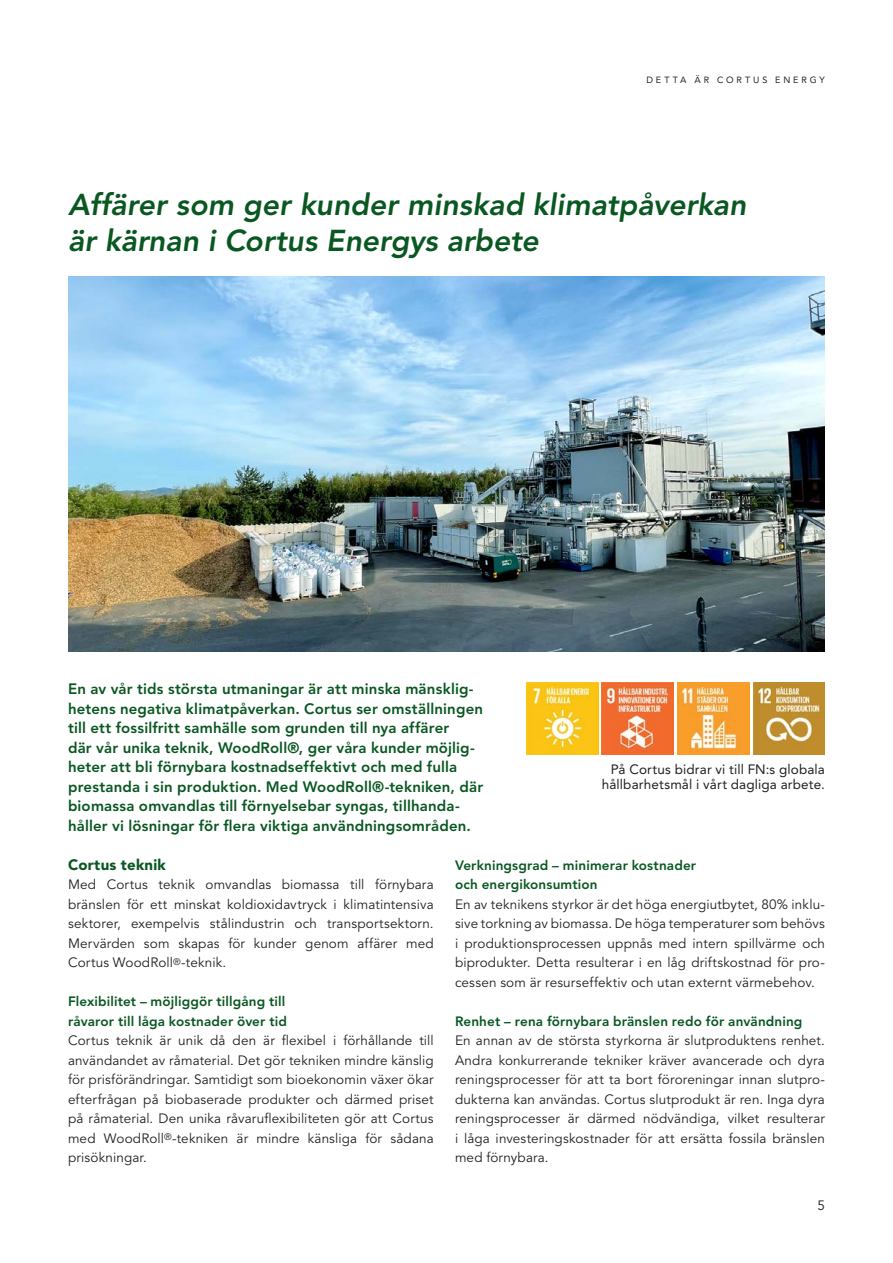
<style>
.page{position:relative;width:893px;height:1263px;background:#fff}
.page>*{position:absolute;margin:0;border:0;box-sizing:border-box;transform-origin:0 0}
.t1{font:italic 800 30px/36px "Avenir LT Std";color:#095721}
.first{font:800 15px/19.5px "Avenir LT Std";letter-spacing:.01em;color:#095721}
.mrub{font:900 15px "Avenir LT Std";letter-spacing:.015em;color:#095721}
.first-2{font:13.5px/19.5px "Avenir LT Std";letter-spacing:.01em;color:#231f20;text-align:justify}
.mrub_3{font:800 13.5px/19.5px "Avenir LT Std";letter-spacing:.01em;color:#095721}
.first-3{font:13.5px/15px "Avenir LT Std";letter-spacing:.01em;color:#231f20;text-align:right}
.kolofon{font:9px "Avenir LT Std";letter-spacing:.325em;color:#231f20}
</style>
<div class="page">
<img style="left:526px;top:683px;width:72px;height:72px">
<img style="left:602px;top:683px;width:72px;height:72px">
<img style="left:677px;top:683px;width:72px;height:72px">
<img style="left:753px;top:683px;width:72px;height:72px">
<img style="left:68px;top:276px;width:757px;height:375px">
<p class="kolofon" style="left:646px;top:75px;width:180px">DETTA ÄR CORTUS ENERGY</p>
<p class="t1" style="left:68px;top:187px;width:680px">Affärer som ger kunder minskad klimatpåverkan är kärnan i Cortus Energys arbete</p>
<p class="first" style="left:68px;top:679px;width:417px">En av vår tids största utmaningar är att minska mänsklig&shy;hetens negativa klimatpåverkan. Cortus ser omställningen till ett fossilfritt samhälle som grunden till nya affärer<br>där vår unika teknik, WoodRoll®, ger våra kunder möjlig&shy;heter att bli förnybara kostnadseffektivt och med fulla prestanda i sin produktion. Med WoodRoll®-tekniken, där biomassa omvandlas till förnyelsebar syngas, tillhanda&shy;håller vi lösningar för flera viktiga användningsområden.</p>
<p class="mrub_3" style="left:455px;top:855px;width:243px">Verkningsgrad – minimerar kostnader och energikonsumtion</p>
<p class="first-2" style="left:455px;top:895px;width:371px">En av teknikens styrkor är det höga energiutbytet, 80% inklu&shy;sive torkning av biomassa. De höga temperaturer som behövs i produktionsprocessen uppnås med intern spillvärme och biprodukter. Detta resulterar i en låg driftskostnad för pro&shy;cessen som är resurseffektiv och utan externt värmebehov.</p>
<p class="mrub_3" style="left:455px;top:1011px;width:349px">Renhet – rena förnybara bränslen redo för användning</p>
<p class="first-2" style="left:455px;top:1031px;width:371px">En annan av de största styrkorna är slutproduktens renhet.<br>Andra konkurrerande tekniker kräver avancerade och dyra reningsprocesser för att ta bort föroreningar innan slutpro&shy;dukterna kan användas. Cortus slutprodukt är ren. Inga dyra reningsprocesser är därmed nödvändiga, vilket resulterar i låga investeringskostnader för att ersätta fossila bränslen med förnybara.</p>
<p class="first-3" style="left:602px;top:762px;width:225px">På Cortus bidrar vi till FN:s globala hållbarhetsmål i vårt dagliga arbete.</p>
<p class="mrub" style="left:68px;top:855px;width:99px">Cortus teknik</p>
<p class="first-2" style="left:68px;top:875px;width:367px">Med Cortus teknik omvandlas biomassa till förnybara bränslen för ett minskat koldioxidavtryck i klimatintensiva sektorer, exempelvis stålindustrin och transportsektorn.<br>Mervärden som skapas för kunder genom affärer med Cortus WoodRoll<sup>®</sup>-teknik.</p>
<p class="mrub_3" style="left:68px;top:992px;width:220px">Flexibilitet – möjliggör tillgång till råvaror till låga kostnader över tid</p>
<p class="first-2" style="left:68px;top:1031px;width:367px">Cortus teknik är unik då den är flexibel i förhållande till användandet av råmaterial. Det gör tekniken mindre känslig för prisförändringar. Samtidigt som bioekonomin växer ökar efterfrågan på biobaserade produkter och därmed priset på råmaterial. Den unika råvaruflexibiliteten gör att Cortus med WoodRoll<sup>®</sup>-tekniken är mindre känsliga för sådana prisökningar.</p>
<p class="first-2" style="left:817px;top:1196px;width:9px">5</p>
</div>
